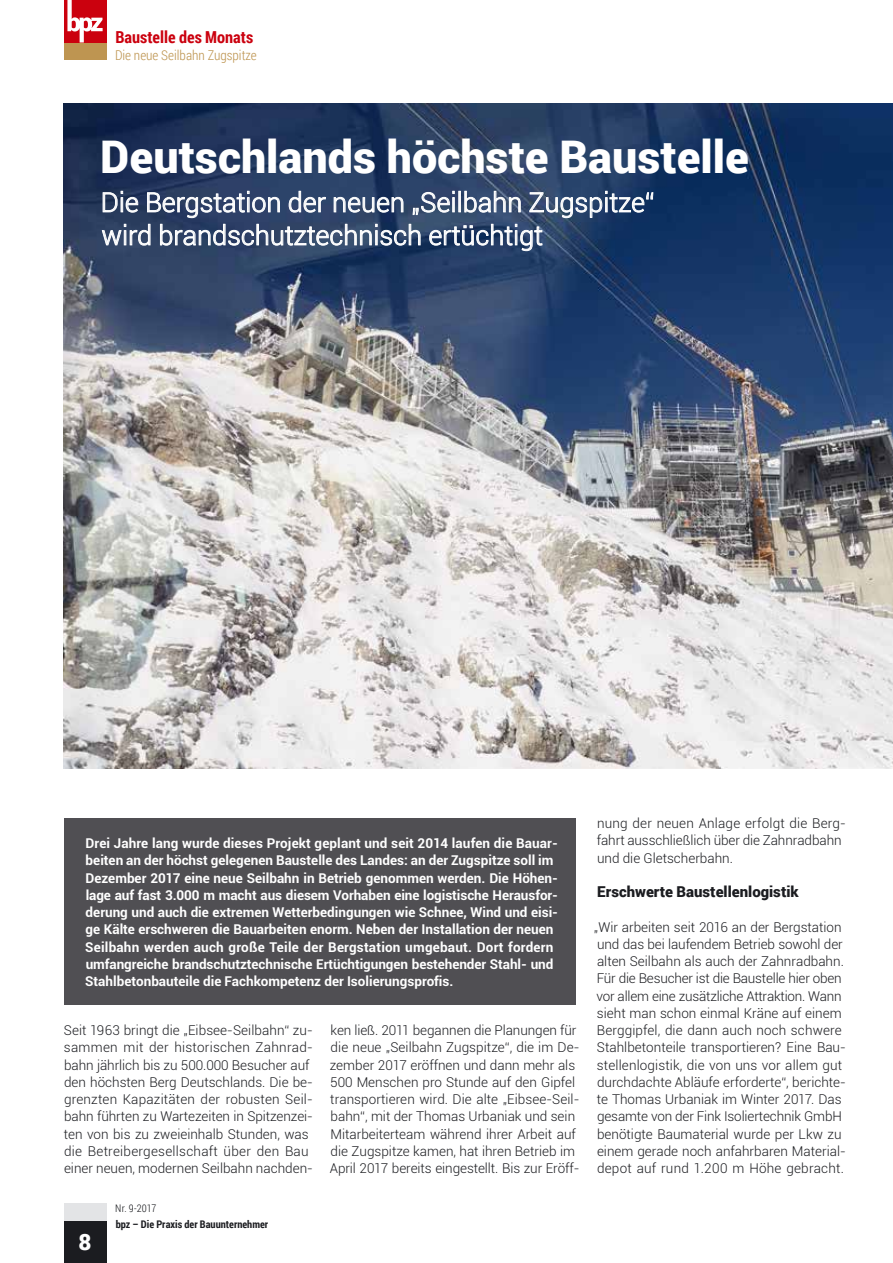
<style>
.page{position:relative;width:893px;height:1263px;background:#fff}
.page>*{position:absolute;margin:0;border:0;box-sizing:border-box;transform-origin:0 0}
.t1{font:900 45px "Roboto";color:#fff}
.t2{font:300 27px/33px "Roboto";color:#fff}
.t3{font:900 22.5px "Roboto";color:#fff}
.t4{font:700 16.5px "Roboto Condensed";color:#cb010e}
.t5{font:900 15px "Roboto";color:#1b1c20}
.t6{font:300 13.5px/17.2px "Roboto";color:#1b1c20}
.t7{font:700 13.5px/17.2px "Roboto";color:#fff}
.t8{font:300 13.5px "Roboto Condensed";color:#be9551}
.t9{font:700 10.5px "Roboto Condensed";color:#1b1c20}
.t10{font:300 10.5px "Roboto Condensed";letter-spacing:.005em;color:#1b1c20}
</style>
<div class="page">
<div style="left:64px;top:819px;width:511px;height:186px;background:#504f53"></div>
<img style="left:64px;top:104px;width:829px;height:664px">
<svg style="left:103px;top:191px;width:35px;height:21px"></svg>
<svg style="left:147px;top:191px;width:133px;height:27px;background:#5c6b88"></svg>
<svg style="left:289px;top:191px;width:37px;height:21px"></svg>
<svg style="left:334px;top:197px;width:69px;height:15px"></svg>
<svg style="left:413px;top:191px;width:107px;height:24px;background:#667792"></svg>
<svg style="left:530px;top:191px;width:123px;height:27px;background:#546989"></svg>
<svg style="left:102px;top:224px;width:48px;height:21px"></svg>
<svg style="left:160px;top:224px;width:260px;height:21px;background:#65748e"></svg>
<svg style="left:429px;top:224px;width:113px;height:27px;background:#546887"></svg>
<div style="left:64px;top:1220px;width:42px;height:43px;background:#1b1c20"></div>
<div style="left:64px;top:43px;width:42px;height:17px;background:#be9551"></div>
<div style="left:64px;top:0;width:42px;height:43px;background:#cb010e"></div>
<svg style="left:67px;top:0;width:36px;height:43px"></svg>
<div style="left:64px;top:1203px;width:42px;height:17px;background:#e3e4e6"></div>
<p class="t4" style="left:115px;top:25px;width:139px">Baustelle des Monats</p>
<p class="t8" style="left:115px;top:45px;width:143px">Die neue Seilbahn Zugspitze</p>
<h1 class="t1" style="left:100px;top:125px;width:650px">Deutschlands höchste Baustelle</h1>
<h2 class="t2" style="left:101px;top:185px;width:555px">Die Bergstation der neuen „Seilbahn Zugspitze“ wird brandschutztechnisch ertüchtigt</h2>
<p class="t7" style="left:85px;top:834px;width:474px">Drei Jahre lang wurde dieses Projekt geplant und seit 2014 laufen die Bauar&shy;beiten an der höchst gelegenen Baustelle des Landes: an der Zugspitze soll im Dezember 2017 eine neue Seilbahn in Betrieb genommen werden. Die Höhen&shy;lage auf fast 3.000 m macht aus diesem Vorhaben eine logistische Herausfor&shy;derung und auch die extremen Wetterbedingungen wie Schnee, Wind und eisi&shy;ge Kälte erschweren die Bauarbeiten enorm. Neben der Installation der neuen Seilbahn werden auch große Teile der Bergstation umgebaut. Dort fordern umfangreiche brandschutztechnische Ertüchtigungen bestehender Stahl- und Stahlbetonbauteile die Fachkompetenz der Isolierungsprofis.</p>
<p class="t6" style="left:64px;top:1021px;width:251px">Seit 1963 bringt die „Eibsee-Seilbahn“ zu&shy;sammen mit der historischen Zahnrad&shy;bahn jährlich bis zu 500.000 Besucher auf den höchsten Berg Deutschlands. Die be&shy;grenzten Kapazitäten der robusten Seil&shy;bahn führten zu Wartezeiten in Spitzenzei&shy;ten von bis zu zweieinhalb Stunden, was die Betreibergesellschaft über den Bau einer neuen, modernen Seilbahn nachden-</p>
<h3 class="t3" style="left:78px;top:1226px;width:15px">8</h3>
<p class="t10" style="left:115px;top:1201px;width:43px">Nr. 9-2017</p>
<p class="t9" style="left:116px;top:1217px;width:154px">bpz – Die Praxis der Bauunternehmer</p>
<p class="t6" style="left:330px;top:1021px;width:251px">ken ließ. 2011 begannen die Planungen für die neue „Seilbahn Zugspitze“, die im De&shy;zember 2017 eröffnen und dann mehr als 500 Menschen pro Stunde auf den Gipfel transportieren wird. Die alte „Eibsee-Seil&shy;bahn“, mit der Thomas Urbaniak und sein Mitarbeiterteam während ihrer Arbeit auf die Zugspitze kamen, hat ihren Betrieb im April 2017 bereits eingestellt. Bis zur Eröff-</p>
<p class="t6" style="left:597px;top:814px;width:251px">nung der neuen Anlage erfolgt die Berg&shy;fahrt ausschließlich über die Zahnradbahn und die Gletscherbahn.</p>
<p class="t5" style="left:597px;top:881px;width:203px">Erschwerte Baustellenlogistik</p>
<p class="t6" style="left:594px;top:918px;width:253px">„Wir arbeiten seit 2016 an der Bergstation und das bei laufendem Betrieb sowohl der alten Seilbahn als auch der Zahnradbahn.<br>Für die Besucher ist die Baustelle hier oben vor allem eine zusätzliche Attraktion. Wann sieht man schon einmal Kräne auf einem Berggipfel, die dann auch noch schwere Stahlbetonteile transportieren? Eine Bau&shy;stellenlogistik, die von uns vor allem gut durchdachte Abläufe erforderte“, berichte&shy;te Thomas Urbaniak im Winter 2017. Das gesamte von der Fink Isoliertechnik GmbH benötigte Baumaterial wurde per Lkw zu einem gerade noch anfahrbaren Material&shy;depot auf rund 1.200 m Höhe gebracht.</p>
</div>
